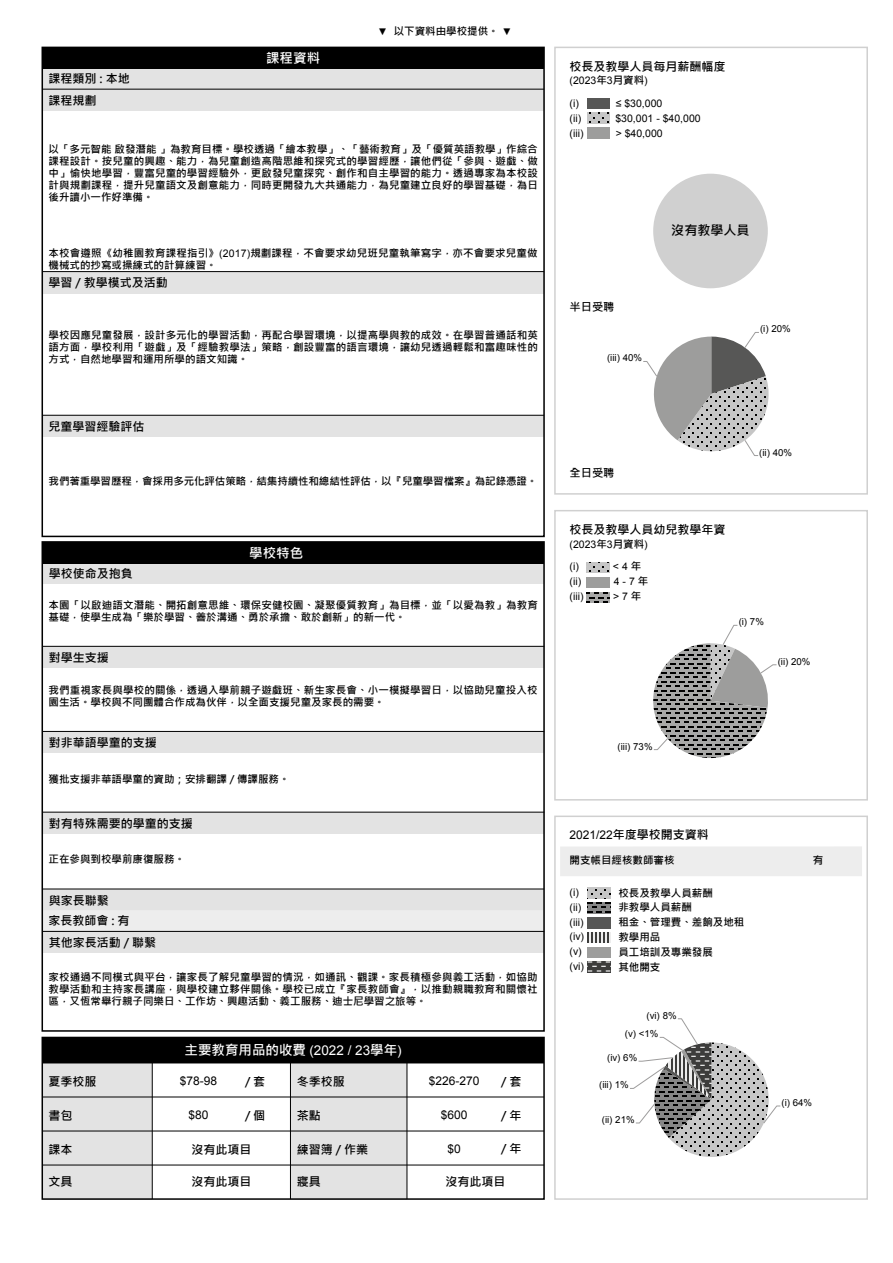
<style>
.page{position:relative;width:893px;height:1263px;background:#fff}
.page>*{position:absolute;margin:0;border:0;box-sizing:border-box;transform-origin:0 0}
.t1{font:700 13.5px "Microsoft Jheng Hei";color:#fff}
.t2{font:700 13.05px "Microsoft Jheng Hei";color:#000}
.t3{font:700 12px/20.9px "Microsoft Jheng Hei";color:#000}
.t4{font:12px "Arial";color:#000}
.t5{font:700 11.25px "Microsoft Jheng Hei";color:#000}
.t6{font:700 10.5px/12px "Microsoft Jheng Hei";color:#000}
.t7{font:10.5px "Arial";color:#000}
.t8{font:9.6px "Arial";color:#000}
.s1{font-family:"Arial";font-weight:400;font-size:9.75px}
.s2{font-family:"Arial";font-weight:400}
.s3{font-family:"Microsoft Jheng Hei";font-weight:700}
</style>
<div class="page">
<div style="left:560px;top:846px;width:302px;height:30px;background:#ededed"></div>
<img style="left:588px;top:917px;width:22px;height:11px">
<svg style="left:588px;top:962px;width:22px;height:10px"></svg>
<svg style="left:588px;top:932px;width:22px;height:11px"></svg>
<svg style="left:588px;top:902px;width:22px;height:11px"></svg>
<svg style="left:588px;top:888px;width:22px;height:10px"></svg>
<div style="left:554px;top:815px;width:314px;height:385px;border:2px solid #d0d0d0"></div>
<div style="left:554px;top:510px;width:314px;height:290px;border:2px solid #d0d0d0"></div>
<svg style="left:586px;top:592px;width:23px;height:11px"></svg>
<svg style="left:586px;top:562px;width:23px;height:11px"></svg>
<div style="left:554px;top:47px;width:314px;height:448px;border:2px solid #d0d0d0"></div>
<img style="left:587px;top:98px;width:23px;height:11px">
<svg style="left:587px;top:113px;width:23px;height:11px"></svg>
<div style="left:653px;top:174px;width:115px;height:114px;background:#d0d0d0;border-radius:50%"></div>
<svg style="left:643px;top:332px;width:126px;height:124px"></svg>
<svg style="left:653px;top:625px;width:124px;height:134px"></svg>
<svg style="left:630px;top:1018px;width:151px;height:139px"></svg>
<div style="left:290px;top:1063px;width:117px;height:136px;background:#e3e3e3"></div>
<div style="left:42px;top:1063px;width:110px;height:136px;background:#e3e3e3"></div>
<div style="left:42px;top:1037px;width:503px;height:163px;border:2px solid #000"></div>
<hr style="left:42px;top:1096px;width:502px;height:1px;background:#000">
<hr style="left:42px;top:1165px;width:502px;height:1px;background:#000">
<hr style="left:42px;top:1130px;width:502px;height:1px;background:#000">
<div style="left:42px;top:1037px;width:502px;height:26px;background:#000"></div>
<hr style="left:152px;top:1063px;width:1px;height:136px;background:#000">
<hr style="left:290px;top:1063px;width:1px;height:136px;background:#000">
<hr style="left:407px;top:1063px;width:1px;height:136px;background:#000">
<div style="left:42px;top:647px;width:502px;height:21px;background:#e3e3e3"></div>
<hr style="left:42px;top:646px;width:502px;height:1px;background:#000">
<div style="left:42px;top:889px;width:502px;height:21px;background:#e3e3e3"></div>
<div style="left:42px;top:910px;width:502px;height:21px;background:#ededed"></div>
<hr style="left:42px;top:889px;width:502px;height:1px;background:#000">
<div style="left:42px;top:562px;width:502px;height:22px;background:#e3e3e3"></div>
<div style="left:42px;top:542px;width:502px;height:21px;background:#000"></div>
<div style="left:42px;top:931px;width:502px;height:22px;background:#e3e3e3"></div>
<hr style="left:42px;top:931px;width:502px;height:1px;background:#000">
<div style="left:42px;top:731px;width:502px;height:22px;background:#e3e3e3"></div>
<hr style="left:42px;top:731px;width:502px;height:1px;background:#000">
<div style="left:42px;top:812px;width:502px;height:21px;background:#e3e3e3"></div>
<hr style="left:42px;top:812px;width:502px;height:1px;background:#000">
<div style="left:42px;top:541px;width:503px;height:491px;border:2px solid #000"></div>
<div style="left:42px;top:272px;width:502px;height:21px;background:#e3e3e3"></div>
<hr style="left:42px;top:271px;width:502px;height:1px;background:#000">
<div style="left:42px;top:416px;width:502px;height:21px;background:#e3e3e3"></div>
<hr style="left:42px;top:415px;width:502px;height:1px;background:#000">
<div style="left:42px;top:89px;width:502px;height:21px;background:#e3e3e3"></div>
<div style="left:42px;top:68px;width:502px;height:21px;background:#e3e3e3"></div>
<hr style="left:42px;top:89px;width:502px;height:1px;background:#000">
<div style="left:42px;top:47px;width:502px;height:22px;background:#000"></div>
<div style="left:42px;top:47px;width:503px;height:490px;border:2px solid #000"></div>
<p class="t3" style="left:49px;top:68px;width:83px">課程類別 : 本地</p>
<p class="t3" style="left:49px;top:90px;width:49px">課程規劃</p>
<p class="t1" style="left:266px;top:50px;width:55px">課程資料</p>
<p class="t6" style="left:378px;top:25px;width:135px"><span class="s1">▼</span> 以下資料由學校提供。 <span class="s1">▼</span></p>
<p class="t6" style="left:49px;top:143px;width:491px;text-align:justify">以「多元智能 啟發潛能 」為教育目標。學校透過「繪本教學」、「藝術教育」及「優質英語教學」作綜合課程設計。按兒童的興趣、能力，為兒童創造高階思維和探究式的學習經歷，讓他們從「參與、遊戲、做中」愉快地學習，豐富兒童的學習經驗外，更啟發兒童探究、創作和自主學習的能力。透過專家為本校設計與規劃課程，提升兒童語文及創意能力，同時更開發九大共通能力，為兒童建立良好的學習基礎，為日後升讀小一作好準備。</p>
<p class="t6" style="left:49px;top:248px;width:490px">本校會遵照《幼稚園教育課程指引》<span class="s2">(2017)</span>規劃課程，不會要求幼兒班兒童執筆寫字，亦不會要求兒童做機械式的抄寫或操練式的計算練習。</p>
<p class="t3" style="left:49px;top:272px;width:121px">學習 / 教學模式及活動</p>
<p class="t6" style="left:49px;top:329px;width:491px;text-align:justify">學校因應兒童發展，設計多元化的學習活動，再配合學習環境，以提高學與教的成效。在學習普通話和英語方面，學校利用「遊戲」及「經驗教學法」策略，創設豐富的語言環境，讓幼兒透過輕鬆和富趣味性的方式，自然地學習和運用所學的語文知識。</p>
<p class="t3" style="left:49px;top:416px;width:97px">兒童學習經驗評估</p>
<p class="t6" style="left:49px;top:475px;width:490px">我們著重學習歷程，會採用多元化評估策略，結集持續性和總結性評估，以『兒童學習檔案』為記錄憑證。</p>
<p class="t3" style="left:49px;top:563px;width:85px">學校使命及抱負</p>
<p class="t1" style="left:249px;top:545px;width:55px">學校特色</p>
<p class="t6" style="left:49px;top:599px;width:491px">本園「以啟迪語文潛能、開拓創意思維、環保安健校園、凝聚優質教育」為目標，並「以愛為教」為教育基礎，使學生成為「樂於學習、善於溝通、勇於承擔、敢於創新」的新一代。</p>
<p class="t3" style="left:49px;top:647px;width:61px">對學生支援</p>
<p class="t6" style="left:49px;top:684px;width:491px">我們重視家長與學校的關係，透過入學前親子遊戲班、新生家長會、小一模擬學習日，以協助兒童投入校園生活。學校與不同團體合作成為伙伴，以全面支援兒童及家長的需要。</p>
<p class="t3" style="left:49px;top:732px;width:109px">對非華語學童的支援</p>
<p class="t6" style="left:49px;top:773px;width:242px">獲批支援非華語學童的資助；安排翻譯 / 傳譯服務。</p>
<p class="t3" style="left:49px;top:813px;width:145px">對有特殊需要的學童的支援</p>
<p class="t6" style="left:49px;top:853px;width:138px">正在參與到校學前康復服務。</p>
<p class="t3" style="left:48px;top:890px;width:83px">與家長聯繫<br>家長教師會 : 有</p>
<p class="t3" style="left:49px;top:932px;width:109px">其他家長活動 / 聯繫</p>
<p class="t6" style="left:49px;top:972px;width:491px;text-align:justify">家校通過不同模式與平台，讓家長了解兒童學習的情況，如通訊、觀課。家長積極參與義工活動，如協助教學活動和主持家長講座，與學校建立夥伴關係。學校已成立『家長教師會』，以推動親職教育和關懷社區，又恆常舉行親子同樂日、工作坊、興趣活動、義工服務、迪士尼學習之旅等。</p>
<p class="t1" style="left:185px;top:1041px;width:219px">主要教育用品的收費 <span class="s2">(2022 / 23</span>學年<span class="s2">)</span></p>
<p class="t3" style="left:245px;top:1071px;width:22px">/ 套</p>
<p class="t3" style="left:245px;top:1105px;width:22px">/ 個</p>
<p class="t3" style="left:49px;top:1071px;width:49px">夏季校服</p>
<p class="t3" style="left:297px;top:1071px;width:49px">冬季校服</p>
<p class="t3" style="left:49px;top:1105px;width:25px">書包</p>
<p class="t3" style="left:297px;top:1105px;width:25px">茶點</p>
<p class="t3" style="left:49px;top:1139px;width:25px">課本</p>
<p class="t3" style="left:297px;top:1139px;width:73px">練習簿 / 作業</p>
<p class="t3" style="left:49px;top:1171px;width:25px">文具</p>
<p class="t3" style="left:297px;top:1171px;width:25px">寢具</p>
<p class="t4" style="left:180px;top:1073px;width:39px">$78-98</p>
<p class="t3" style="left:501px;top:1071px;width:22px">/ 套</p>
<p class="t4" style="left:189px;top:1107px;width:22px">$80</p>
<p class="t4" style="left:429px;top:1073px;width:52px">$226-270</p>
<p class="t4" style="left:441px;top:1107px;width:28px">$600</p>
<p class="t3" style="left:501px;top:1105px;width:22px">/ 年</p>
<p class="t3" style="left:501px;top:1138px;width:22px">/ 年</p>
<p class="t3" style="left:191px;top:1139px;width:61px">沒有此項目</p>
<p class="t4" style="left:447px;top:1141px;width:15px">$0</p>
<p class="t3" style="left:191px;top:1171px;width:61px">沒有此項目</p>
<p class="t3" style="left:445px;top:1171px;width:61px">沒有此項目</p>
<p class="t3" style="left:570px;top:56px;width:157px">校長及教學人員每月薪酬幅度</p>
<p class="t7" style="left:570px;top:74px;width:80px">(2023<span class="s3">年</span>3<span class="s3">月資料</span>)</p>
<p class="t7" style="left:570px;top:97px;width:11px">(i)</p>
<p class="t7" style="left:616px;top:97px;width:48px">≤ $30,000</p>
<p class="t7" style="left:570px;top:127px;width:15px">(iii)</p>
<p class="t7" style="left:616px;top:127px;width:48px">&gt; $40,000</p>
<p class="t7" style="left:570px;top:112px;width:13px">(ii)</p>
<p class="t7" style="left:615px;top:112px;width:87px">$30,001 - $40,000</p>
<p class="t5" style="left:570px;top:300px;width:46px">半日受聘</p>
<p class="t8" style="left:607px;top:352px;width:36px">(iii) 40%</p>
<p class="t2" style="left:671px;top:222px;width:80px">沒有教學人員</p>
<p class="t8" style="left:760px;top:323px;width:32px">(i) 20%</p>
<p class="t5" style="left:570px;top:465px;width:46px">全日受聘</p>
<p class="t3" style="left:570px;top:519px;width:157px">校長及教學人員幼兒教學年資</p>
<p class="t7" style="left:570px;top:537px;width:80px">(2023<span class="s3">年</span>3<span class="s3">月資料</span>)</p>
<p class="t7" style="left:570px;top:575px;width:13px">(ii)</p>
<p class="t7" style="left:614px;top:575px;width:36px">4 - 7 <span class="s3">年</span></p>
<p class="t7" style="left:570px;top:590px;width:15px">(iii)</p>
<p class="t7" style="left:613px;top:590px;width:30px">&gt; 7 <span class="s3">年</span></p>
<p class="t7" style="left:570px;top:560px;width:11px">(i)</p>
<p class="t7" style="left:613px;top:560px;width:30px">&lt; 4 <span class="s3">年</span></p>
<p class="t8" style="left:759px;top:446px;width:34px">(ii) 40%</p>
<p class="t8" style="left:618px;top:740px;width:36px">(iii) 73%</p>
<p class="t8" style="left:739px;top:616px;width:27px">(i) 7%</p>
<p class="t8" style="left:778px;top:655px;width:34px">(ii) 20%</p>
<p class="t3" style="left:570px;top:824px;width:141px"><span class="s2">2021/22</span>年度學校開支資料</p>
<p class="t6" style="left:570px;top:854px;width:106px">開支帳目經核數師審核</p>
<p class="t7" style="left:570px;top:885px;width:11px">(i)</p>
<p class="t6" style="left:618px;top:887px;width:96px">校長及教學人員薪酬</p>
<p class="t7" style="left:570px;top:900px;width:13px">(ii)</p>
<p class="t6" style="left:618px;top:902px;width:75px">非教學人員薪酬</p>
<p class="t7" style="left:570px;top:915px;width:15px">(iii)</p>
<p class="t6" style="left:618px;top:916px;width:127px">租金、管理費、差餉及地租</p>
<p class="t7" style="left:570px;top:944px;width:14px">(v)</p>
<p class="t6" style="left:618px;top:946px;width:96px">員工培訓及專業發展</p>
<p class="t7" style="left:570px;top:959px;width:16px">(vi)</p>
<p class="t6" style="left:618px;top:961px;width:43px">其他開支</p>
<p class="t7" style="left:570px;top:930px;width:16px">(iv)</p>
<p class="t6" style="left:618px;top:931px;width:43px">教學用品</p>
<p class="t8" style="left:646px;top:1009px;width:32px">(vi) 8%</p>
<p class="t8" style="left:625px;top:1028px;width:35px">(v) &lt;1%</p>
<p class="t8" style="left:607px;top:1051px;width:32px">(iv) 6%</p>
<p class="t8" style="left:599px;top:1079px;width:31px">(iii) 1%</p>
<p class="t8" style="left:602px;top:1113px;width:34px">(ii) 21%</p>
<p class="t6" style="left:813px;top:854px;width:12px">有</p>
<p class="t8" style="left:781px;top:1096px;width:32px">(i) 64%</p>
</div>
